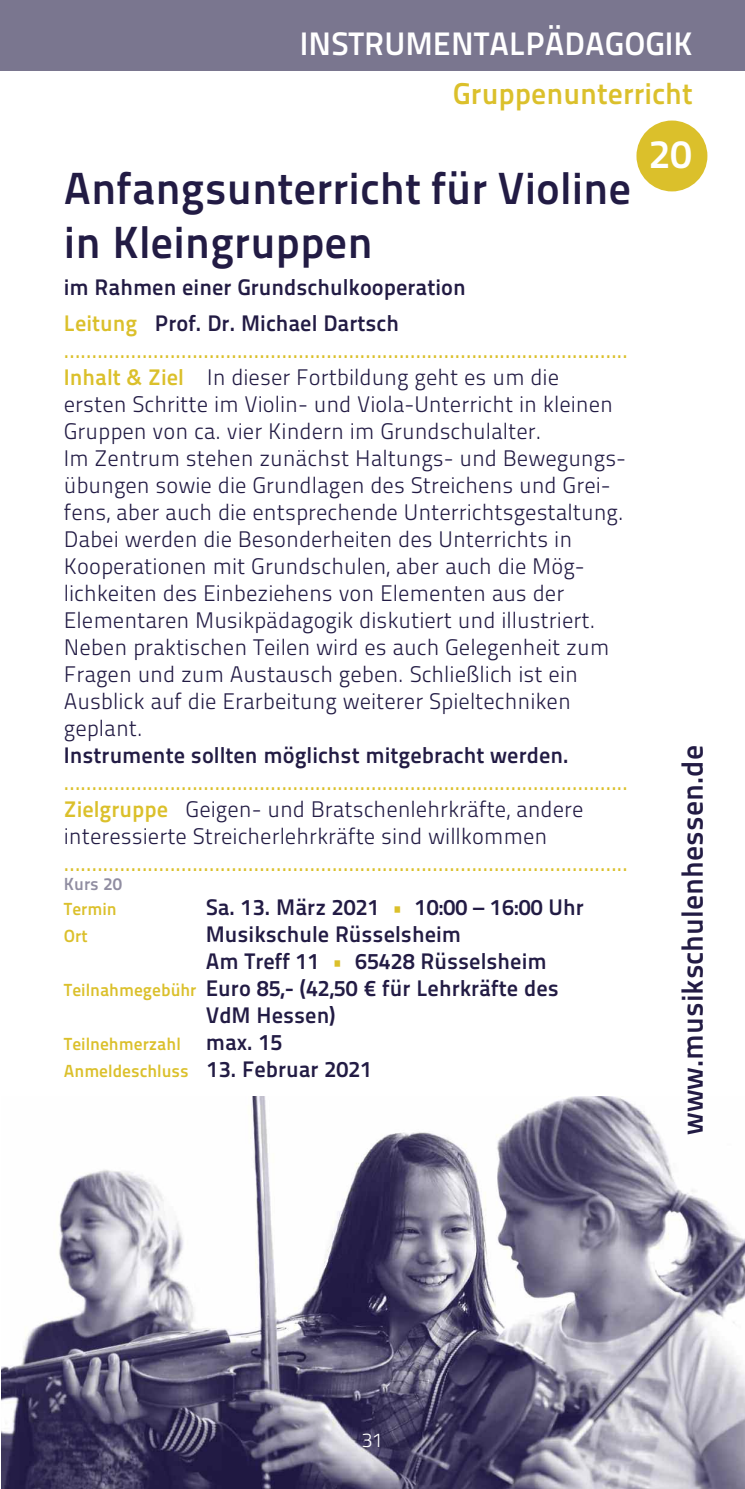
<style>
.page{position:relative;width:745px;height:1489px;background:#fff}
.page>*{position:absolute;margin:0;border:0;box-sizing:border-box;transform-origin:0 0}
.t1{font:45px/54px "Titillium Maps 26 L 750 wt";color:#221b44}
.t2{font:40px "Titillium Maps 26 L 750 wt";color:#fff}
.t3{font:32.5px "Titillium Maps 26 L 750 wt";color:#fff}
.t4{font:30px "Titillium Maps 26 L 750 wt";color:#221b44}
.t5{font:30px "Titillium Maps 26 L 750 wt";color:#dbc02b}
.t6{font:22.5px/27px "Titillium Maps 26 L 250 wt";color:#221b44}
.t7{font:22.5px "Titillium Maps 26 L 500 wt";color:#dbc02b}
.t8{font:22.5px/36px "Titillium Maps 26 L 750 wt";color:#221b44}
.t9{font:20px "Titillium Maps 26 L 250 wt";color:#fff}
.t10{font:17.5px/27px "Titillium Maps 26 L 750 wt";color:#dbc02b}
.t11{font:17.5px "Titillium Maps 26 L 750 wt";color:#908da1}
.s1{color:#dbc02b}
.s2{font-family:"Titillium Maps 26 L 750 wt";color:#dbc02b}
.s3{font-size:17.5px;color:#dbc02b}
.s4{font-size:22.5px;color:#221b44}
</style>
<div class="page">
<img style="left:1px;top:1096px;width:743px;height:392px">
<div style="left:0;top:0;width:744px;height:71px;background:#7a768f"></div>
<div style="left:636px;top:120px;width:71px;height:71px;background:#dbc02b;border-radius:50%"></div>
<h3 class="t3" style="left:300px;top:33px;width:394px">INSTRUMENTALPÄDAGOGIK</h3>
<h3 class="t5" style="left:452px;top:84px;width:241px">Gruppenunterricht</h3>
<h1 class="t1" style="left:64px;top:166px;width:568px">Anfangsunterricht für Violine in Kleingruppen</h1>
<p class="t8" style="left:64px;top:272px;width:403px">im Rahmen einer Grundschulkooperation<br><span class="s1">Leitung</span> Prof. Dr. Michael Dartsch</p>
<p class="t7" style="left:64px;top:342px;width:565px">.....................................................................................................</p>
<p class="t6" style="left:64px;top:366px;width:563px"><span class="s2">Inhalt &amp; Ziel</span> In dieser Fortbildung geht es um die ersten Schritte im Violin- und Viola-Unterricht in kleinen Gruppen von ca. vier Kindern im Grundschulalter.<br>Im Zentrum stehen zunächst Haltungs- und Bewegungs&shy;übungen sowie die Grundlagen des Streichens und Grei&shy;fens, aber auch die entsprechende Unterrichtsgestaltung.<br>Dabei werden die Besonderheiten des Unterrichts in Kooperationen mit Grundschulen, aber auch die Mög&shy;lichkeiten des Einbeziehens von Elementen aus der Elementaren Musikpädagogik diskutiert und illustriert.<br>Neben praktischen Teilen wird es auch Gelegenheit zum Fragen und zum Austausch geben. Schließlich ist ein Ausblick auf die Erarbeitung weiterer Spieltechniken geplant.</p>
<p class="t8" style="left:64px;top:740px;width:506px">Instrumente sollten möglichst mitgebracht werden.</p>
<p class="t7" style="left:64px;top:774px;width:565px">.....................................................................................................</p>
<p class="t6" style="left:64px;top:798px;width:521px"><span class="s2">Zielgruppe</span> Geigen- und Bratschenlehrkräfte, andere interessierte Streicherlehrkräfte sind willkommen</p>
<p class="t7" style="left:64px;top:855px;width:565px">.....................................................................................................</p>
<p class="t11" style="left:64px;top:877px;width:60px">Kurs 20</p>
<p class="t10" style="left:64px;top:897px;width:54px">Termin</p>
<p class="t8" style="left:206px;top:891px;width:379px">Sa. 13. März 2021 <span class="s1">•</span> 10:00 – 16:00 Uhr</p>
<p class="t10" style="left:64px;top:924px;width:25px">Ort</p>
<p class="t8" style="left:206px;top:918px;width:257px">Musikschule Rüsselsheim</p>
<p class="t8" style="left:206px;top:945px;width:342px">Am Treff 11 <span class="s1">•</span> 65428 Rüsselsheim</p>
<p class="t8" style="left:64px;top:972px;width:496px"><span class="s3">Teilnahmegebühr</span> Euro 85,- (42,50 € für Lehrkräfte des</p>
<p class="t8" style="left:206px;top:999px;width:131px">VdM Hessen)</p>
<p class="t10" style="left:64px;top:1032px;width:310px">Teilnehmerzahl <span class="s4">max. 15<br></span>Anmeldeschluss <span class="s4">13. Februar 2021</span></p>
<h2 class="t2" style="left:648px;top:141px;width:44px">20</h2>
<h3 class="t4" style="left:681px;top:1134px;width:391px;rotate:-90deg">www.musikschulenhessen.de</h3>
<p class="t9" style="left:361px;top:1433px;width:23px">31</p>
</div>
